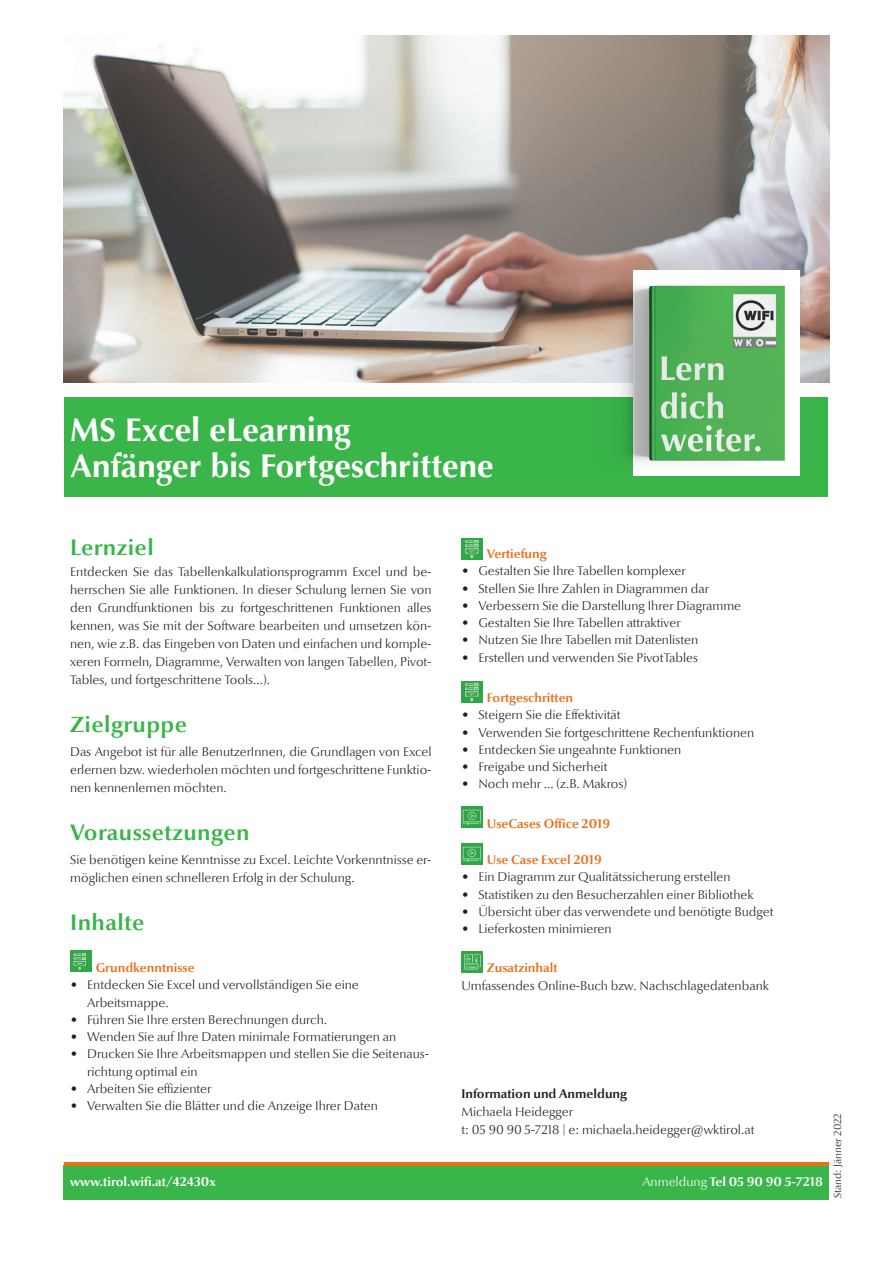
<style>
.page{position:relative;width:893px;height:1263px;background:#fff}
.page>*{position:absolute;margin:0;border:0;box-sizing:border-box;transform-origin:0 0}
.t1{font:700 33px "Optima";color:#fff}
.Überschrift_Inhalte{font:700 22.5px "Optima Nova LT";letter-spacing:.02em;color:#3ab54a}
.Liste_Fließtext_ohne{font:300 12.75px/18px "Optima Nova LT";color:#231f20}
.Inhalt_Überschrift_m{font:700 12.75px "Optima Nova LT";color:#e7721e}
.Liste_Fließtext_Einz{font:300 12.75px "Optima Nova LT";color:#231f20}
.t2{font:700 12.75px "Optima Nova LT";color:#fff}
.Liste_Fließtext_Einz-2{font:700 12.75px "Optima Nova LT";color:#231f20}
.t3{font:300 10.5px "Optima Nova LT";color:#231f20}
.s1{font-weight:300}
</style>
<div class="page">
<div style="left:64px;top:1165px;width:765px;height:34px;background:#3ab54a"></div>
<hr style="left:64px;top:1162px;width:765px;height:4px;background:#e7721e">
<img style="left:64px;top:35px;width:765px;height:348px">
<div style="left:65px;top:397px;width:763px;height:100px;background:#3ab54a"></div>
<img style="left:70px;top:950px;width:21px;height:22px">
<img style="left:461px;top:538px;width:22px;height:21px">
<img style="left:461px;top:681px;width:22px;height:21px">
<img style="left:461px;top:806px;width:22px;height:22px">
<img style="left:461px;top:843px;width:22px;height:21px">
<img style="left:461px;top:951px;width:22px;height:21px">
<div style="left:633px;top:270px;width:167px;height:206px;background:#fff"></div>
<img style="left:584px;top:270px;width:57px;height:193px">
<img style="left:641px;top:285px;width:144px;height:178px">
<p class="t1" style="left:70px;top:409px;width:282px">MS Excel eLearning</p>
<p class="t1" style="left:70px;top:445px;width:425px">Anfänger bis Fortgeschrittene</p>
<p class="Überschrift_Inhalte" style="left:70px;top:535px;width:85px">Lernziel</p>
<p class="Liste_Fließtext_ohne" style="left:70px;top:563px;width:363px;text-align:justify">Entdecken Sie das Tabellenkalkulationsprogramm Excel und be&shy;herrschen Sie alle Funktionen. In dieser Schulung lernen Sie von den Grundfunktionen bis zu fortgeschrittenen Funktionen alles kennen, was Sie mit der Software bearbeiten und umsetzen kön&shy;nen, wie z.B. das Eingeben von Daten und einfachen und komple&shy;xeren Formeln, Diagramme, Verwalten von langen Tabellen, Pivot-Tables, und fortgeschrittene Tools…).</p>
<p class="Überschrift_Inhalte" style="left:70px;top:712px;width:119px">Zielgruppe</p>
<p class="Liste_Fließtext_ohne" style="left:70px;top:743px;width:363px;text-align:justify">Das Angebot ist für alle BenutzerInnen, die Grundlagen von Excel erlernen bzw. wiederholen möchten und fortgeschrittene Funktio&shy;nen kennenlernen möchten.</p>
<p class="Überschrift_Inhalte" style="left:70px;top:820px;width:181px">Voraussetzungen</p>
<p class="Liste_Fließtext_ohne" style="left:70px;top:851px;width:363px">Sie benötigen keine Kenntnisse zu Excel. Leichte Vorkenntnisse er&shy;möglichen einen schnelleren Erfolg in der Schulung.</p>
<p class="Überschrift_Inhalte" style="left:70px;top:910px;width:76px">Inhalte</p>
<p class="Inhalt_Überschrift_m" style="left:96px;top:960px;width:101px">Grundkenntnisse</p>
<p class="Liste_Fließtext_ohne" style="left:87px;top:977px;width:273px;line-height:17.2px;text-indent:-17px">• Entdecken Sie Excel und vervollständigen Sie eine<br>Arbeitsmappe.</p>
<p class="Liste_Fließtext_ohne" style="left:70px;top:1011px;width:258px">• Führen Sie Ihre ersten Berechnungen durch.</p>
<p class="Liste_Fließtext_ohne" style="left:70px;top:1028px;width:327px">• Wenden Sie auf Ihre Daten minimale Formatierungen an</p>
<p class="Liste_Fließtext_ohne" style="left:87px;top:1046px;width:344px;line-height:17.2px;text-indent:-17px">• Drucken Sie Ihre Arbeitsmappen und stellen Sie die Seitenaus&shy;richtung optimal ein</p>
<p class="Liste_Fließtext_ohne" style="left:70px;top:1080px;width:143px">• Arbeiten Sie effizienter</p>
<p class="Liste_Fließtext_ohne" style="left:70px;top:1097px;width:309px">• Verwalten Sie die Blätter und die Anzeige Ihrer Daten</p>
<p class="t2" style="left:70px;top:1174px;width:147px">www.tirol.wifi.at/42430x</p>
<p class="Inhalt_Überschrift_m" style="left:487px;top:546px;width:61px">Vertiefung</p>
<p class="Liste_Fließtext_ohne" style="left:461px;top:562px;width:226px">• Gestalten Sie Ihre Tabellen komplexer</p>
<p class="Liste_Fließtext_ohne" style="left:461px;top:579px;width:249px">• Stellen Sie Ihre Zahlen in Diagrammen dar</p>
<p class="Liste_Fließtext_ohne" style="left:461px;top:597px;width:281px">• Verbessern Sie die Darstellung Ihrer Diagramme</p>
<p class="Liste_Fließtext_ohne" style="left:461px;top:614px;width:221px">• Gestalten Sie Ihre Tabellen attraktiver</p>
<p class="Liste_Fließtext_ohne" style="left:461px;top:631px;width:238px">• Nutzen Sie Ihre Tabellen mit Datenlisten</p>
<p class="Liste_Fließtext_ohne" style="left:461px;top:648px;width:238px">• Erstellen und verwenden Sie PivotTables</p>
<p class="Inhalt_Überschrift_m" style="left:487px;top:690px;width:88px">Fortgeschritten</p>
<p class="Liste_Fließtext_ohne" style="left:461px;top:706px;width:161px">• Steigern Sie die Effektivität</p>
<p class="Liste_Fließtext_ohne" style="left:461px;top:723px;width:294px">• Verwenden Sie fortgeschrittene Rechenfunktionen</p>
<p class="Liste_Fließtext_ohne" style="left:461px;top:741px;width:221px">• Entdecken Sie ungeahnte Funktionen</p>
<p class="Liste_Fließtext_ohne" style="left:461px;top:758px;width:148px">• Freigabe und Sicherheit</p>
<p class="Liste_Fließtext_ohne" style="left:461px;top:775px;width:167px">• Noch mehr … (z.B. Makros)</p>
<p class="Inhalt_Überschrift_m" style="left:487px;top:816px;width:125px">UseCases Office 2019</p>
<p class="Inhalt_Überschrift_m" style="left:487px;top:852px;width:117px">Use Case Excel 2019</p>
<p class="Liste_Fließtext_ohne" style="left:461px;top:868px;width:271px">• Ein Diagramm zur Qualitätssicherung erstellen</p>
<p class="Liste_Fließtext_ohne" style="left:461px;top:885px;width:294px">• Statistiken zu den Besucherzahlen einer Bibliothek</p>
<p class="Liste_Fließtext_ohne" style="left:461px;top:903px;width:314px">• Übersicht über das verwendete und benötigte Budget</p>
<p class="Liste_Fließtext_ohne" style="left:461px;top:920px;width:152px">• Lieferkosten minimieren</p>
<p class="Inhalt_Überschrift_m" style="left:487px;top:960px;width:72px">Zusatzinhalt</p>
<p class="Liste_Fließtext_ohne" style="left:461px;top:977px;width:309px">Umfassendes Online-Buch bzw. Nachschlagedatenbank</p>
<p class="Liste_Fließtext_Einz-2" style="left:461px;top:1086px;width:167px">Information und Anmeldung</p>
<p class="Liste_Fließtext_Einz" style="left:461px;top:1104px;width:113px">Michaela Heidegger</p>
<p class="Liste_Fließtext_Einz" style="left:461px;top:1122px;width:295px">t: 05 90 90 5-7218 | e: michaela.heidegger@wktirol.at</p>
<p class="t2" style="left:642px;top:1174px;width:182px"><span class="s1">Anmeldung</span> Tel 05 90 90 5-7218</p>
<p class="t3" style="left:832px;top:1198px;width:87px;rotate:-90deg">Stand: Jänner 2022</p>
</div>
